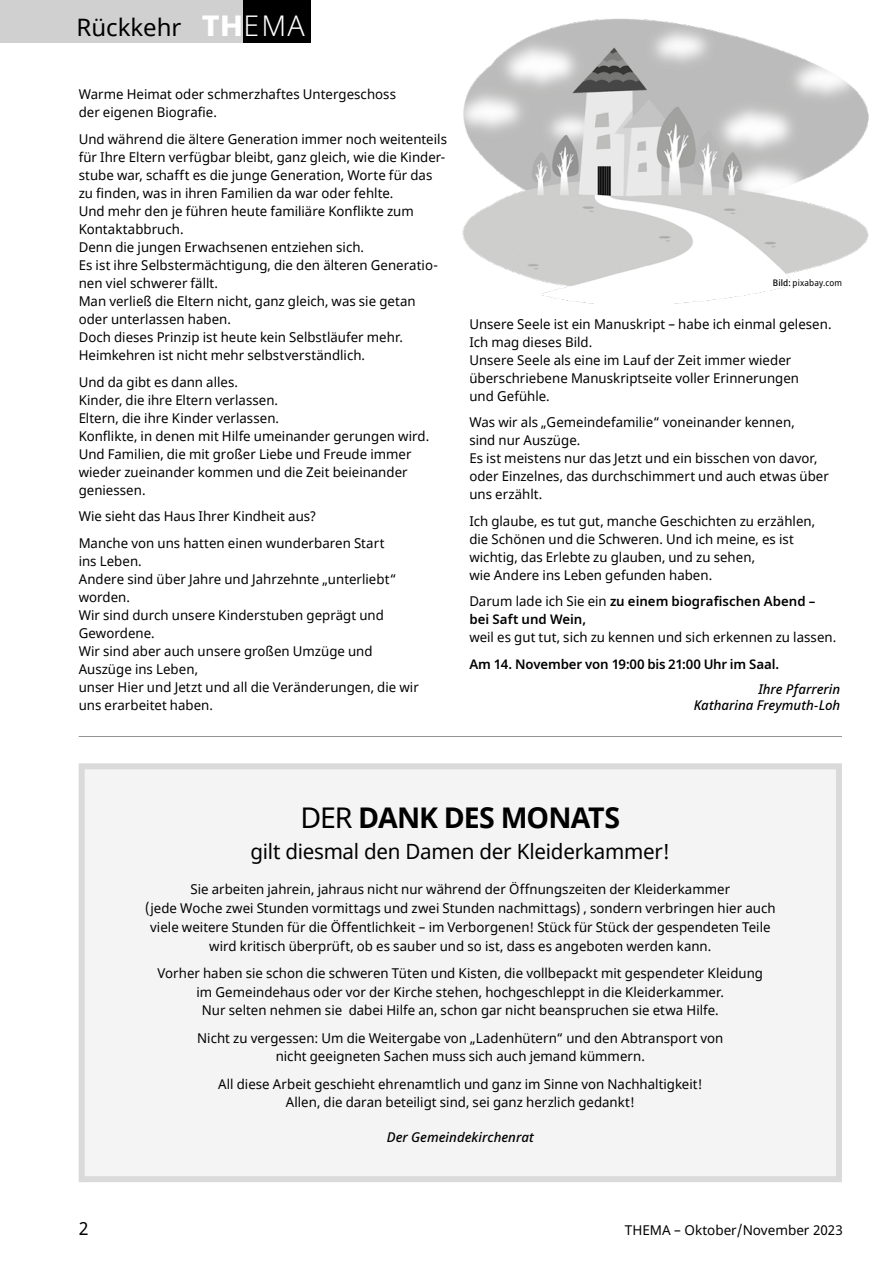
<style>
.page{position:relative;width:893px;height:1263px;background:#fff}
.page>*{position:absolute;margin:0;border:0;box-sizing:border-box;transform-origin:0 0}
.t1{font:700 28.5px "Noto Sans";letter-spacing:-.035em;color:#000}
.t2{font:24px "Noto Sans";color:#000}
.t3{font:21px "Noto Sans";letter-spacing:-.015em;color:#000}
.t4{font:18px "Noto Sans";color:#000}
.t5{font:13.5px/18px "Noto Sans";color:#000}
.t6{font:600 13.5px/18px "Noto Sans";color:#000}
.t7{font:italic 500 13.5px/16.5px "Noto Sans";color:#000;text-align:right}
.t8{font:semi-condensed 9px "Noto Sans";letter-spacing:.015em;color:#000}
.s1{font-weight:800;font-size:28.5px;color:#fff}
.s2{font-weight:300;font-size:28.5px;color:#fff}
.s3{font-weight:500}
.s4{font-weight:400}
</style>
<div class="page">
<img style="left:462px;top:18px;width:407px;height:285px">
<div style="left:193px;top:0;width:51px;height:43px;background:#d0d0d0"></div>
<div style="left:244px;top:0;width:67px;height:43px;background:#000"></div>
<div style="left:0;top:0;width:193px;height:43px;background:#d0d0d0"></div>
<div style="left:82px;top:766px;width:757px;height:413px;background:#f4f4f4"></div>
<div style="left:79px;top:763px;width:763px;height:419px;border:6px solid #dadada"></div>
<hr style="left:79px;top:736px;width:763px;height:1px;background:#929292">
<h2 class="t2" style="left:77px;top:11px;width:230px">Rückkehr <span class="s1">TH</span><span class="s2">EMA</span></h2>
<p class="t5" style="left:79px;top:86px;width:319px">Warme Heimat oder schmerzhaftes Untergeschoss der eigenen Biografie.</p>
<p class="t5" style="left:79px;top:131px;width:370px">Und während die ältere Generation immer noch weitenteils für Ihre Eltern verfügbar bleibt, ganz gleich, wie die Kinder&shy;stube war, schafft es die junge Generation, Worte für das zu finden, was in ihren Familien da war oder fehlte.<br>Und mehr den je führen heute familiäre Konflikte zum Kontaktabbruch.<br>Denn die jungen Erwachsenen entziehen sich.<br>Es ist ihre Selbstermächtigung, die den älteren Generatio&shy;nen viel schwerer fällt.<br>Man verließ die Eltern nicht, ganz gleich, was sie getan oder unterlassen haben.<br>Doch dieses Prinzip ist heute kein Selbstläufer mehr.<br>Heimkehren ist nicht mehr selbstverständlich.</p>
<p class="t5" style="left:79px;top:373px;width:352px">Und da gibt es dann alles.<br>Kinder, die ihre Eltern verlassen.<br>Eltern, die ihre Kinder verlassen.<br>Konflikte, in denen mit Hilfe umeinander gerungen wird.<br>Und Familien, die mit großer Liebe und Freude immer wieder zueinander kommen und die Zeit beieinander geniessen.</p>
<p class="t5" style="left:79px;top:503px;width:307px;line-height:26.5px">Wie sieht das Haus Ihrer Kindheit aus?<br>Manche von uns hatten einen wunderbaren Start</p>
<p class="t5" style="left:79px;top:552px;width:342px">ins Leben.<br>Andere sind über Jahre und Jahrzehnte „unterliebt“ worden.<br>Wir sind durch unsere Kinderstuben geprägt und<br>Gewordene.<br>Wir sind aber auch unsere großen Umzüge und<br>Auszüge ins Leben,<br>unser Hier und Jetzt und all die Veränderungen, die wir uns erarbeitet haben.</p>
<p class="t8" style="left:773px;top:276px;width:71px"><span class="s3">Bild:</span> pixabay.com</p>
<p class="t5" style="left:469px;top:315px;width:364px">Unsere Seele ist ein Manuskript – habe ich einmal gelesen.<br>Ich mag dieses Bild.<br>Unsere Seele als eine im Lauf der Zeit immer wieder überschriebene Manuskriptseite voller Erinnerungen<br>und Gefühle.</p>
<p class="t5" style="left:469px;top:414px;width:361px">Was wir als „Gemeindefamilie“ voneinander kennen,<br>sind nur Auszüge.<br>Es ist meistens nur das Jetzt und ein bisschen von davor, oder Einzelnes, das durchschimmert und auch etwas über uns erzählt.</p>
<p class="t5" style="left:469px;top:512px;width:347px">Ich glaube, es tut gut, manche Geschichten zu erzählen, die Schönen und die Schweren. Und ich meine, es ist wichtig, das Erlebte zu glauben, und zu sehen,<br>wie Andere ins Leben gefunden haben.</p>
<p class="t6" style="left:469px;top:593px;width:348px"><span class="s4">Darum lade ich Sie ein</span> zu einem biografischen Abend – bei Saft und Wein,</p>
<p class="t5" style="left:469px;top:629px;width:368px">weil es gut tut, sich zu kennen und sich erkennen zu lassen.</p>
<p class="t6" style="left:469px;top:655px;width:311px">Am 14. November von 19:00 bis 21:00 Uhr im Saal.</p>
<p class="t7" style="left:694px;top:681px;width:148px">Ihre Pfarrerin<br>Katharina Freymuth-Loh</p>
<h1 class="t1" style="left:300px;top:797px;width:321px"><span class="s4">DER</span> DANK DES MONATS</h1>
<h3 class="t3" style="left:251px;top:837px;width:421px">gilt diesmal den Damen der Kleiderkammer!</h3>
<p class="t5" style="left:145px;top:881px;width:632px;line-height:18.8px;text-align:center">Sie arbeiten jahrein, jahraus nicht nur während der Öffnungszeiten der Kleiderkammer<br>(jede Woche zwei Stunden vormittags und zwei Stunden nachmittags) , sondern verbringen hier auch viele weitere Stunden für die Öffentlichkeit – im Verborgenen! Stück für Stück der gespendeten Teile wird kritisch überprüft, ob es sauber und so ist, dass es angeboten werden kann.</p>
<p class="t5" style="left:158px;top:964px;width:607px;line-height:18.8px;text-align:center">Vorher haben sie schon die schweren Tüten und Kisten, die vollbepackt mit gespendeter Kleidung im Gemeindehaus oder vor der Kirche stehen, hochgeschleppt in die Kleiderkammer.<br>Nur selten nehmen sie dabei Hilfe an, schon gar nicht beanspruchen sie etwa Hilfe.</p>
<p class="t5" style="left:197px;top:1029px;width:528px;line-height:18.8px;text-align:center">Nicht zu vergessen: Um die Weitergabe von „Ladenhütern“ und den Abtransport von nicht geeigneten Sachen muss sich auch jemand kümmern.</p>
<p class="t5" style="left:218px;top:1075px;width:486px;line-height:18.8px;text-align:center">All diese Arbeit geschieht ehrenamtlich und ganz im Sinne von Nachhaltigkeit!<br>Allen, die daran beteiligt sind, sei ganz herzlich gedankt!</p>
<p class="t7" style="left:387px;top:1129px;width:149px">Der Gemeindekirchenrat</p>
<h3 class="t4" style="left:79px;top:1216px;width:11px">2</h3>
<p class="t5" style="left:625px;top:1222px;width:219px">THEMA – Oktober/November 2023</p>
</div>
